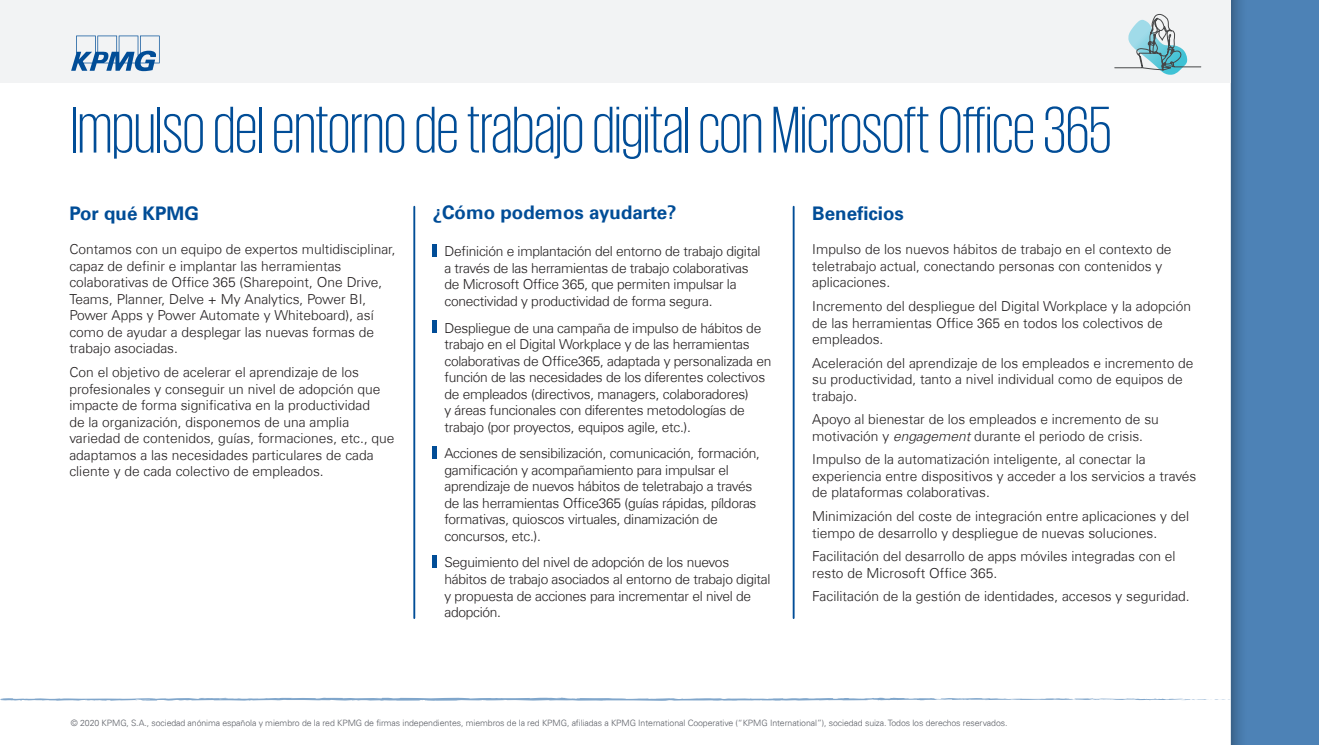
<style>
.page{position:relative;width:1319px;height:745px;background:#fff}
.page>*{position:absolute;margin:0;border:0;box-sizing:border-box;transform-origin:0 0}
.t1{font:300 67.5px "KPMG";color:#014d97}
.t2{font:700 18.75px "Universfor KPMG";color:#014d97}
.t3{font:300 13.75px/16.5px "Universfor KPMG";color:#231f20}
.t4{font:300 13.75px/16.5px "Universfor KPMG";letter-spacing:-.02em;color:#231f20}
.t5{font:300 8.75px "Univers 45";letter-spacing:-.01em;color:#5d6067}
.s1{font-style:italic}
</style>
<div class="page">
<div style="left:1230px;top:0;width:88px;height:744px;background:#4d82b6"></div>
<svg style="left:1230px;top:0;width:11px;height:744px;fill:#42719e"></svg>
<svg style="left:0;top:697px;width:1230px;height:4px"></svg>
<div style="left:0;top:0;width:1230px;height:83px;background:#f2f3f4"></div>
<svg style="left:1114px;top:14px;width:86px;height:61px"></svg>
<svg style="left:71px;top:36px;width:89px;height:35px"></svg>
<div style="left:432px;top:244px;width:5px;height:12px;background:#014d97"></div>
<div style="left:432px;top:320px;width:5px;height:13px;background:#014d97"></div>
<div style="left:432px;top:446px;width:5px;height:12px;background:#014d97"></div>
<div style="left:432px;top:555px;width:5px;height:12px;background:#014d97"></div>
<hr style="left:413px;top:206px;width:2px;height:411px;background:#014d97">
<hr style="left:792px;top:206px;width:2px;height:411px;background:#014d97">
<h1 class="t1" style="left:71px;top:97px;width:1041px">Impulso del entorno de trabajo digital con Microsoft Office 365</h1>
<h2 class="t2" style="left:69px;top:202px;width:131px">Por qué KPMG</h2>
<h2 class="t2" style="left:432px;top:201px;width:245px">¿Cómo podemos ayudarte?</h2>
<h2 class="t2" style="left:812px;top:202px;width:93px">Beneficios</h2>
<p class="t3" style="left:69px;top:241px;width:328px">Contamos con un equipo de expertos multidisciplinar, capaz de definir e implantar las herramientas colaborativas de Office 365 (Sharepoint, One Drive, Teams, Planner, Delve + My Analytics, Power BI, Power Apps y Power Automate y Whiteboard), así como de ayudar a desplegar las nuevas formas de trabajo asociadas.</p>
<p class="t3" style="left:69px;top:363px;width:326px">Con el objetivo de acelerar el aprendizaje de los profesionales y conseguir un nivel de adopción que impacte de forma significativa en la productividad<br>de la organización, disponemos de una amplia variedad de contenidos, guías, formaciones, etc., que adaptamos a las necesidades particulares de cada cliente y de cada colectivo de empleados.</p>
<p class="t4" style="left:444px;top:243px;width:318px">Definición e implantación del entorno de trabajo digital a través de las herramientas de trabajo colaborativas de Microsoft Office 365, que permiten impulsar la conectividad y productividad de forma segura.</p>
<p class="t4" style="left:444px;top:319px;width:328px">Despliegue de una campaña de impulso de hábitos de trabajo en el Digital Workplace y de las herramientas colaborativas de Office365, adaptada y personalizada en función de las necesidades de los diferentes colectivos de empleados (directivos, managers, colaboradores)<br>y áreas funcionales con diferentes metodologías de trabajo (por proyectos, equipos agile, etc.).</p>
<p class="t4" style="left:444px;top:445px;width:317px">Acciones de sensibilización, comunicación, formación, gamificación y acompañamiento para impulsar el aprendizaje de nuevos hábitos de teletrabajo a través de las herramientas Office365 (guías rápidas, píldoras formativas, quioscos virtuales, dinamización de concursos, etc.).</p>
<p class="t4" style="left:444px;top:554px;width:327px">Seguimiento del nivel de adopción de los nuevos hábitos de trabajo asociados al entorno de trabajo digital y propuesta de acciones para incrementar el nivel de adopción.</p>
<p class="t3" style="left:812px;top:241px;width:361px">Impulso de los nuevos hábitos de trabajo en el contexto de teletrabajo actual, conectando personas con contenidos y aplicaciones.</p>
<p class="t3" style="left:812px;top:297px;width:380px">Incremento del despliegue del Digital Workplace y la adopción de las herramientas Office 365 en todos los colectivos de empleados.</p>
<p class="t3" style="left:812px;top:354px;width:383px">Aceleración del aprendizaje de los empleados e incremento de su productividad, tanto a nivel individual como de equipos de trabajo.</p>
<p class="t3" style="left:812px;top:411px;width:348px">Apoyo al bienestar de los empleados e incremento de su motivación y <span class="s1">engagement</span> durante el periodo de crisis.</p>
<p class="t3" style="left:812px;top:451px;width:385px">Impulso de la automatización inteligente, al conectar la experiencia entre dispositivos y acceder a los servicios a través de plataformas colaborativas.</p>
<p class="t3" style="left:812px;top:507px;width:378px">Minimización del coste de integración entre aplicaciones y del tiempo de desarrollo y despliegue de nuevas soluciones.</p>
<p class="t3" style="left:812px;top:547px;width:365px">Facilitación del desarrollo de apps móviles integradas con el resto de Microsoft Office 365.</p>
<p class="t3" style="left:812px;top:587px;width:379px">Facilitación de la gestión de identidades, accesos y seguridad.</p>
<p class="t5" style="left:71px;top:717px;width:937px">© 2020 KPMG, S.A., sociedad anónima española y miembro de la red KPMG de firmas independientes, miembros de la red KPMG, afiliadas a KPMG International Cooperative (“KPMG International”), sociedad suiza. Todos los derechos reservados.</p>
</div>
